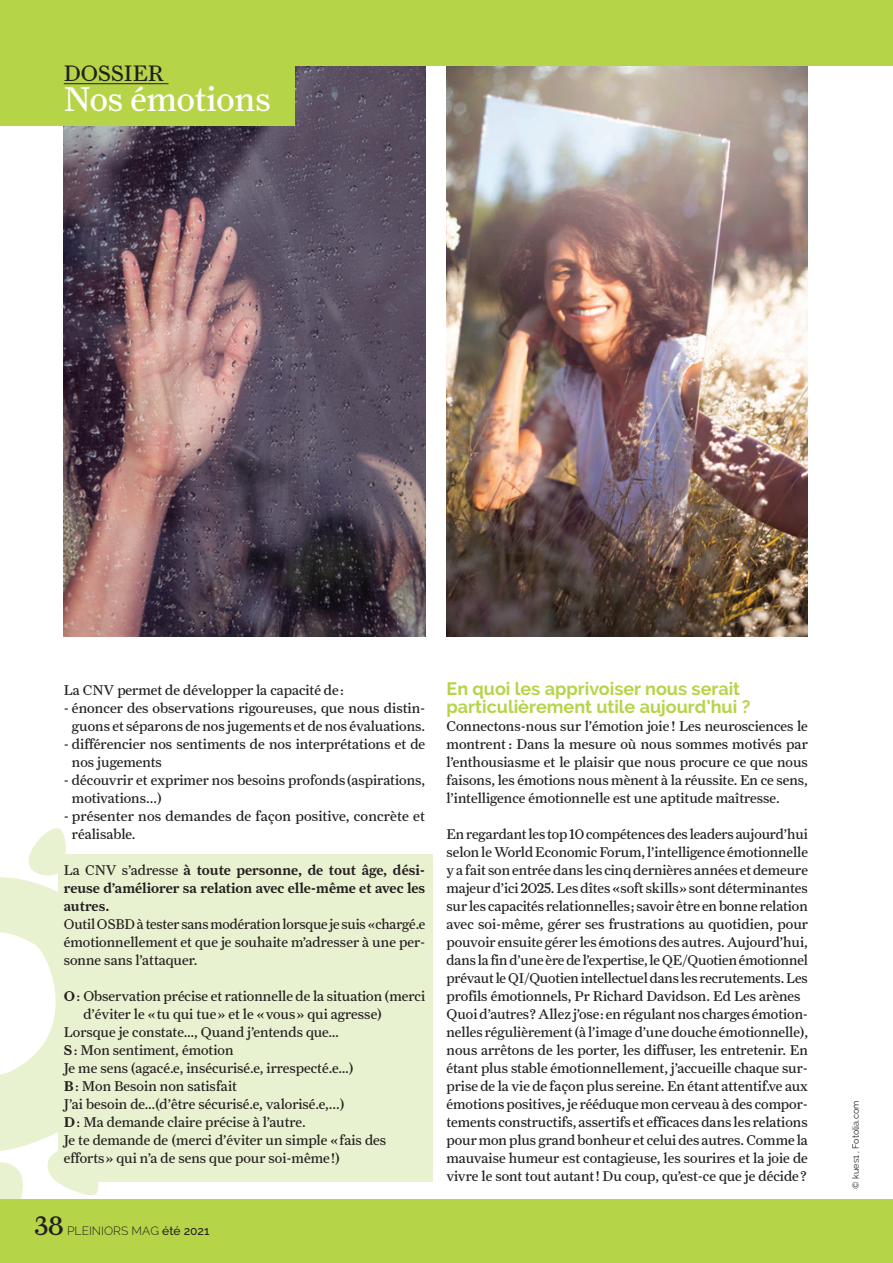
<style>
.page{position:relative;width:893px;height:1263px;background:#fff}
.page>*{position:absolute;margin:0;border:0;box-sizing:border-box;transform-origin:0 0}
.t1{font:34.5px "Farnham Text Regular LF";color:#fff}
.t2{font:27px "Farnham Text Regular LF";color:#231f20}
.t3{font:22.5px "Farnham Text Regular LF";color:#231f20}
.t4{font:700 18px/18px "Raleway";color:#b6d448}
.t5{font:14.25px/18px "Farnham Text Regular LF";color:#231f20}
.t6{font:14.25px/18px "Farnham Text Semi LF";color:#231f20;text-align:justify}
.t7{font:300 12px "Raleway";color:#231f20}
.t8{font:500 12px "Raleway";color:#231f20}
.t9{font:9px "Raleway";color:#231f20}
.s1{font-family:"Farnham Text Regular LF"}
.s2{font-family:"Farnham Text Semi LF"}
.s3{font-weight:500}
</style>
<div class="page">
<div style="left:58px;top:855px;width:375px;height:327px;background:#e9f2d0"></div>
<svg style="left:0;top:828px;width:168px;height:371px"></svg>
<img style="left:64px;top:66px;width:361px;height:571px">
<img style="left:446px;top:66px;width:362px;height:571px">
<div style="left:0;top:1199px;width:893px;height:64px;background:#b6d448"></div>
<div style="left:0;top:0;width:893px;height:66px;background:#b6d448"></div>
<div style="left:0;top:53px;width:294px;height:72px;background:#b6d448"></div>
<hr style="left:64px;top:83px;width:105px;height:1px;background:#231f20">
<p class="t3" style="left:64px;top:60px;width:101px">DOSSIER</p>
<p class="t1" style="left:64px;top:78px;width:208px">Nos émotions</p>
<p class="t5" style="left:64px;top:680px;width:282px">La CNV permet de développer la capacité de :</p>
<p class="t5" style="left:64px;top:698px;width:363px;text-align:center">- énoncer des observations rigoureuses, que nous distin&shy;guons et séparons de nos jugements et de nos évaluations.</p>
<p class="t5" style="left:72px;top:734px;width:355px;text-indent:-8px">- différencier nos sentiments de nos interprétations et de nos jugements</p>
<p class="t5" style="left:72px;top:771px;width:355px;text-indent:-8px">- découvrir et exprimer nos besoins profonds (aspirations, motivations...)</p>
<p class="t5" style="left:72px;top:807px;width:355px;text-indent:-8px">- présenter nos demandes de façon positive, concrète et réalisable.</p>
<p class="t6" style="left:64px;top:861px;width:363px"><span class="s1">La CNV s’adresse</span> à toute personne, de tout âge, dési&shy;reuse d’améliorer sa relation avec elle-même et avec les autres.</p>
<p class="t5" style="left:64px;top:915px;width:363px;text-align:justify">Outil OSBD à tester sans modération lorsque je suis « chargé.e émotionnellement et que je souhaite m’adresser à une per&shy;sonne sans l’attaquer.</p>
<p class="t5" style="left:83px;top:987px;width:343px;text-indent:-20px"><span class="s2">O</span> : Observation précise et rationnelle de la situation (merci d’éviter le « tu qui tue » et le « vous » qui agresse)</p>
<p class="t5" style="left:64px;top:1023px;width:277px">Lorsque je constate…, Quand j’entends que…</p>
<p class="t5" style="left:64px;top:1041px;width:171px"><span class="s2">S</span> : Mon sentiment, émotion</p>
<p class="t5" style="left:64px;top:1059px;width:291px">Je me sens (agacé.e, insécurisé.e, irrespecté.e…)</p>
<p class="t5" style="left:64px;top:1077px;width:175px"><span class="s2">B</span> : Mon Besoin non satisfait</p>
<p class="t5" style="left:64px;top:1095px;width:282px">J’ai besoin de…(d’être sécurisé.e, valorisé.e,...)</p>
<p class="t5" style="left:64px;top:1113px;width:243px"><span class="s2">D</span> : Ma demande claire précise à l’autre.</p>
<p class="t5" style="left:64px;top:1131px;width:324px">Je te demande de (merci d’éviter un simple « fais des efforts » qui n’a de sens que pour soi-même !)</p>
<p class="t2" style="left:35px;top:1210px;width:30px">38</p>
<p class="t7" style="left:67px;top:1224px;width:144px">PLEINIORS MAG <span class="s3">été 2021</span></p>
<p class="t8" style="left:162px;top:1224px;width:9px">É</p>
<p class="t4" style="left:446px;top:679px;width:305px">En quoi les apprivoiser nous serait particulièrement utile aujourd’hui ?</p>
<p class="t5" style="left:446px;top:716px;width:363px;text-align:justify">Connectons-nous sur l’émotion joie ! Les neurosciences le montrent : Dans la mesure où nous sommes motivés par l’enthousiasme et le plaisir que nous procure ce que nous faisons, les émotions nous mènent à la réussite. En ce sens, l’intelligence émotionnelle est une aptitude maîtresse.</p>
<p class="t5" style="left:446px;top:825px;width:363px;text-align:justify">En regardant les top 10 compétences des leaders aujourd’hui selon le World Economic Forum, l’intelligence émotionnelle y a fait son entrée dans les cinq dernières années et demeure majeur d’ici 2025. Les dîtes « soft skills » sont déterminantes sur les capacités relationnelles ; savoir être en bonne relation avec soi-même, gérer ses frustrations au quotidien, pour pouvoir ensuite gérer les émotions des autres. Aujourd’hui, dans la fin d’une ère de l’expertise, le QE/Quotien émotionnel prévaut le QI/Quotien intellectuel dans les recrutements. Les profils émotionnels, Pr Richard Davidson. Ed Les arènes</p>
<p class="t5" style="left:446px;top:1005px;width:363px;text-align:justify">Quoi d’autres ? Allez j’ose : en régulant nos charges émotion&shy;nelles régulièrement (à l’image d’une douche émotionnelle), nous arrêtons de les porter, les diffuser, les entretenir. En étant plus stable émotionnellement, j’accueille chaque sur&shy;prise de la vie de façon plus sereine. En étant attentif.ve aux émotions positives, je rééduque mon cerveau à des compor&shy;tements constructifs, assertifs et efficaces dans les relations pour mon plus grand bonheur et celui des autres. Comme la mauvaise humeur est contagieuse, les sourires et la joie de vivre le sont tout autant ! Du coup, qu’est-ce que je décide ?</p>
<p class="t9" style="left:850px;top:1188px;width:89px;rotate:-90deg">© kues1 , Fotolia.com</p>
</div>
